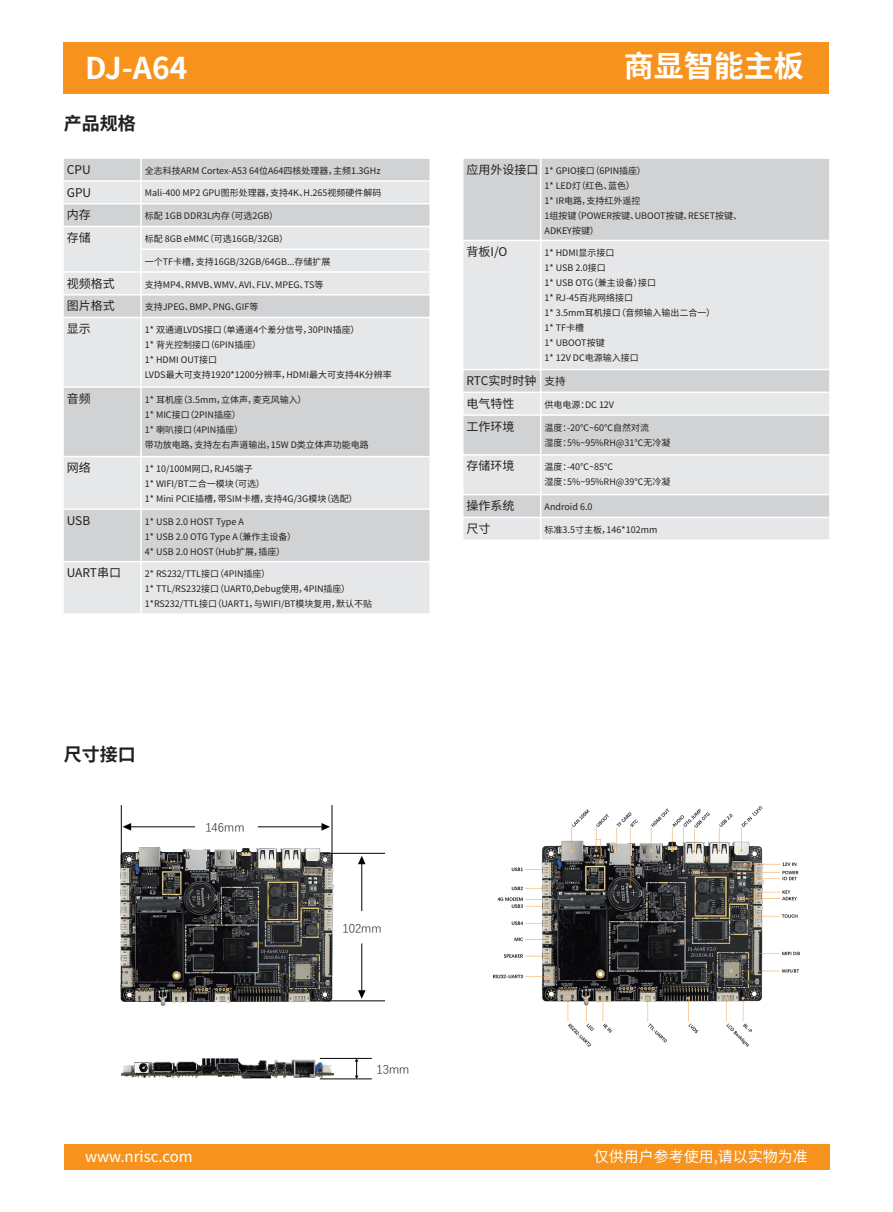
<style>
.page{position:relative;width:893px;height:1212px;background:#fff}
.page>*{position:absolute;margin:0;border:0;box-sizing:border-box;transform-origin:0 0}
.t1{font:700 30px "Source Han Sans CN";color:#fff}
.t2{font:700 18px "Source Han Sans CN";color:#231f20}
.t3{font:15px "Source Han Sans CN";color:#fff}
.t4{font:12px "Source Han Sans CN";color:#231f20}
.t5{font:12px "Deng Xian";color:#333334}
.t6{font:9px/15px "Source Han Sans CN";color:#231f20}
.s1{font-size:12px}
.s2{font-size:10.5px}
</style>
<div class="page">
<img style="left:493px;top:807px;width:306px;height:240px">
<img style="left:121px;top:848px;width:212px;height:157px">
<hr style="left:361px;top:860px;width:1px;height:51px;background:#030303">
<svg style="left:358px;top:856px;width:8px;height:8px"></svg>
<hr style="left:361px;top:943px;width:1px;height:51px;background:#030303">
<svg style="left:358px;top:990px;width:8px;height:9px"></svg>
<hr style="left:323px;top:853px;width:62px;height:1px;background:#030303">
<hr style="left:323px;top:1000px;width:62px;height:1px;background:#030303">
<hr style="left:121px;top:805px;width:1px;height:59px;background:#030303">
<hr style="left:332px;top:805px;width:1px;height:59px;background:#030303">
<hr style="left:127px;top:826px;width:68px;height:1px;background:#030303">
<svg style="left:123px;top:823px;width:8px;height:8px"></svg>
<hr style="left:258px;top:826px;width:68px;height:1px;background:#030303">
<svg style="left:321px;top:823px;width:9px;height:8px"></svg>
<img style="left:121px;top:1059px;width:213px;height:20px">
<svg style="left:355px;top:1059px;width:3px;height:19px"></svg>
<hr style="left:320px;top:1058px;width:52px;height:1px;background:#030303">
<hr style="left:320px;top:1078px;width:52px;height:1px;background:#030303">
<div style="left:64px;top:42px;width:765px;height:51px;background:#f7931d"></div>
<div style="left:64px;top:1144px;width:765px;height:25px;background:#f7931d"></div>
<svg style="left:463px;top:159px;width:366px;height:380px;background:#dddee0"></svg>
<svg style="left:64px;top:159px;width:365px;height:454px;background:#dedfe1"></svg>
<h1 class="t1" style="left:85px;top:51px;width:104px">DJ-A64</h1>
<h1 class="t1" style="left:624px;top:49px;width:181px">商显智能主板</h1>
<h2 class="t2" style="left:64px;top:114px;width:73px">产品规格</h2>
<h3 class="t4" style="left:67px;top:163px;width:25px">CPU</h3>
<p class="t6" style="left:145px;top:163px;width:237px">全志科技ARM Cortex-A53 64位A64四核处理器，主频1.3GHz</p>
<h3 class="t4" style="left:67px;top:209px;width:25px">内存</h3>
<p class="t6" style="left:145px;top:208px;width:135px">标配 1GB DDR3L内存（可选2GB）</p>
<h3 class="t4" style="left:67px;top:186px;width:26px">GPU</h3>
<p class="t6" style="left:145px;top:186px;width:238px">Mali-400 MP2 GPU图形处理器，支持4K、H.265视频硬件解码</p>
<h3 class="t4" style="left:67px;top:231px;width:25px">存储</h3>
<p class="t6" style="left:145px;top:231px;width:145px">标配 8GB eMMC（可选16GB/32GB）</p>
<p class="t6" style="left:145px;top:254px;width:187px">一个TF卡槽，支持16GB/32GB/64GB...存储扩展</p>
<h3 class="t4" style="left:67px;top:277px;width:49px">视频格式</h3>
<p class="t6" style="left:145px;top:277px;width:180px">支持MP4、RMVB、WMV、AVI、FLV、MPEG、TS等</p>
<h3 class="t4" style="left:67px;top:300px;width:49px">图片格式</h3>
<p class="t6" style="left:145px;top:299px;width:115px">支持JPEG、BMP、PNG、GIF等</p>
<h3 class="t4" style="left:67px;top:322px;width:25px">显示</h3>
<p class="t6" style="left:145px;top:322px;width:248px">1* 双通道LVDS接口（单通道4个差分信号，30PIN插座）<br>1* 背光控制接口（6PIN插座）<br>1* HDMI OUT接口<br>LVDS最大可支持1920*1200分辨率，HDMI最大可支持4K分辨率</p>
<h3 class="t4" style="left:67px;top:392px;width:25px">音频</h3>
<p class="t6" style="left:145px;top:392px;width:226px">1* 耳机座（3.5mm，立体声，麦克风输入）<br>1* MIC接口（2PIN插座）<br>1* 喇叭接口（4PIN插座）<br>带功放电路，支持左右声道输出，15W D类立体声功能电路</p>
<h3 class="t4" style="left:67px;top:462px;width:25px">网络</h3>
<p class="t6" style="left:145px;top:461px;width:214px">1* 10/100M网口，RJ45端子<br>1* WIFI/BT二合一模块（可选）<br>1* Mini PCIE插槽，带SIM卡槽，支持4G/3G模块（选配）</p>
<h3 class="t4" style="left:67px;top:514px;width:25px">USB</h3>
<p class="t6" style="left:145px;top:514px;width:153px">1* USB 2.0 HOST Type A<br>1* USB 2.0 OTG Type A（兼作主设备）<br>4* USB 2.0 HOST（Hub扩展，插座）</p>
<h3 class="t4" style="left:67px;top:567px;width:56px">UART串口</h3>
<p class="t6" style="left:145px;top:566px;width:229px">2* RS232/TTL接口（4PIN插座）<br>1* TTL/RS232接口（UART0,Debug使用，4PIN插座）<br>1*RS232/TTL接口（UART1，与WIFI/BT模块复用，默认不贴</p>
<h2 class="t2" style="left:64px;top:744px;width:73px">尺寸接口</h2>
<h3 class="t5" style="left:205px;top:819px;width:41px">146mm</h3>
<h3 class="t5" style="left:342px;top:921px;width:41px">102mm</h3>
<h3 class="t5" style="left:377px;top:1061px;width:34px">13mm</h3>
<p class="t6" style="left:545px;top:163px;width:199px;text-indent:-78px"><span class="s1">应用外设接口</span> 1* GPIO接口（6PIN插座）<br>1* LED灯（红色、蓝色）<br>1* IR电路，支持红外遥控<br>1组按键（POWER按键、UBOOT按键、RESET按键、<br>ADKEY按键）</p>
<h3 class="t4" style="left:466px;top:245px;width:42px">背板I/O</h3>
<p class="t6" style="left:545px;top:245px;width:172px">1* HDMI显示接口<br>1* USB 2.0接口<br>1* USB OTG（兼主设备）接口<br>1* RJ-45百兆网络接口<br>1* 3.5mm耳机接口（音频输入输出二合一）<br>1* TF卡槽<br>1* UBOOT按键<br>1* 12V DC电源输入接口</p>
<h3 class="t4" style="left:466px;top:375px;width:101px">RTC实时时钟 <span class="s2">支持</span></h3>
<h3 class="t4" style="left:466px;top:420px;width:49px">工作环境</h3>
<p class="t6" style="left:545px;top:420px;width:127px">温度：-20℃~60℃自然对流<br>湿度：5%~95%RH@31℃无冷凝</p>
<h3 class="t4" style="left:466px;top:397px;width:49px">电气特性</h3>
<p class="t6" style="left:545px;top:397px;width:71px">供电电源：DC 12V</p>
<h3 class="t4" style="left:466px;top:460px;width:49px">存储环境</h3>
<p class="t6" style="left:545px;top:459px;width:127px">温度：-40℃~85℃<br>湿度：5%~95%RH@39℃无冷凝</p>
<h3 class="t4" style="left:466px;top:500px;width:49px">操作系统</h3>
<p class="t6" style="left:545px;top:499px;width:49px">Android 6.0</p>
<h3 class="t4" style="left:466px;top:522px;width:25px">尺寸</h3>
<p class="t6" style="left:545px;top:522px;width:114px">标准3.5寸主板，146*102mm</p>
<h3 class="t3" style="left:85px;top:1149px;width:109px">www.nrisc.com</h3>
<h3 class="t3" style="left:594px;top:1149px;width:216px">仅供用户参考使用,请以实物为准</h3>
</div>
